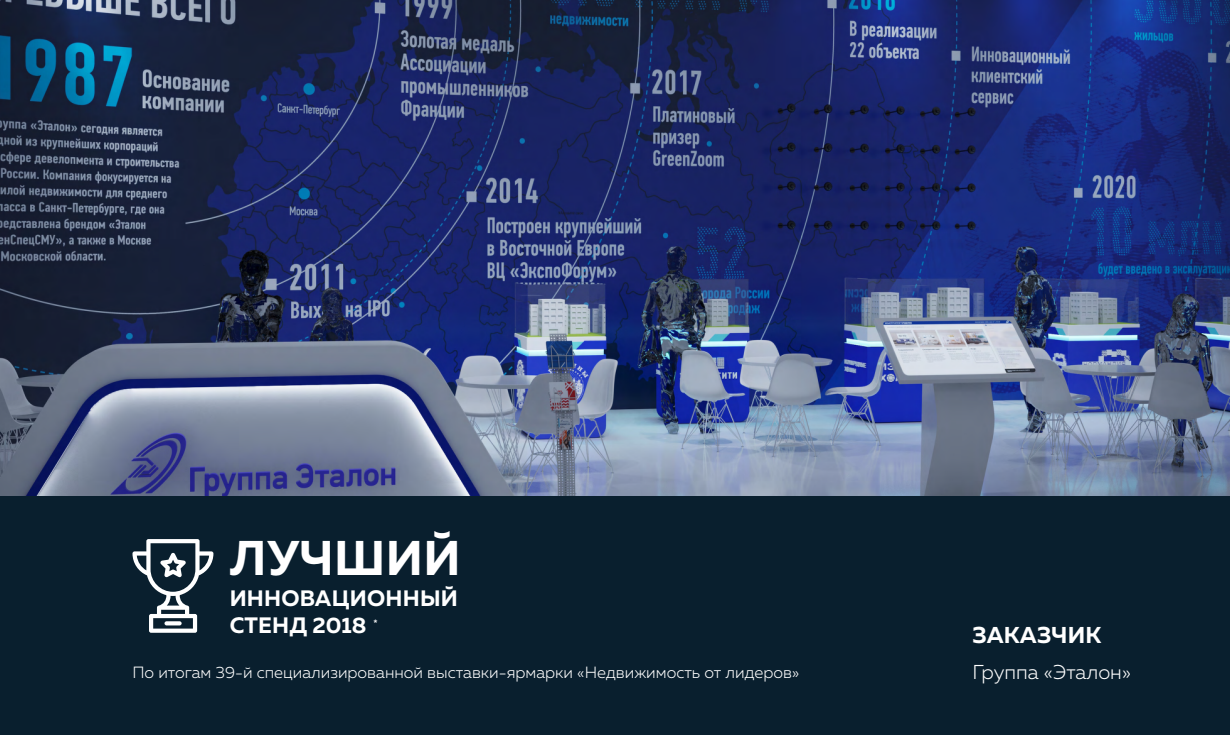
<style>
.page{position:relative;width:1230px;height:735px;background:#fff}
.page>*{position:absolute;margin:0;border:0;box-sizing:border-box;transform-origin:0 0}
.t1{font:700 48.75px "Muller";letter-spacing:.01em;color:#fff}
.t2{font:700 22.88px "Muller";letter-spacing:.01em;color:#fff}
.t3{font:700 22.25px/26.8px "Muller";letter-spacing:.01em;color:#fff}
.t4{font:300 20.12px "Muller";color:#fff}
.t5{font:300 16.25px "Muller";color:#fff}
.t6{font:500 9.12px "Muller";color:#fff}
</style>
<div class="page">
<img style="left:0;top:0;width:1230px;height:496px">
<div style="left:0;top:496px;width:1230px;height:239px;background:#091f2e"></div>
<svg style="left:133px;top:539px;width:80px;height:94px"></svg>
<h1 class="t1" style="left:230px;top:528px;width:232px">ЛУЧШИЙ</h1>
<h3 class="t3" style="left:230px;top:585px;width:230px">ИННОВАЦИОННЫЙ<br>СТЕНД 2018</h3>
<p class="t6" style="left:373px;top:617px;width:6px">*</p>
<p class="t5" style="left:132px;top:663px;width:668px">По итогам 39-й специализированной выставки-ярмарки «Недвижимость от лидеров»</p>
<h2 class="t2" style="left:973px;top:621px;width:130px">ЗАКАЗЧИК</h2>
<p class="t4" style="left:972px;top:660px;width:160px">Группа «Эталон»</p>
</div>
